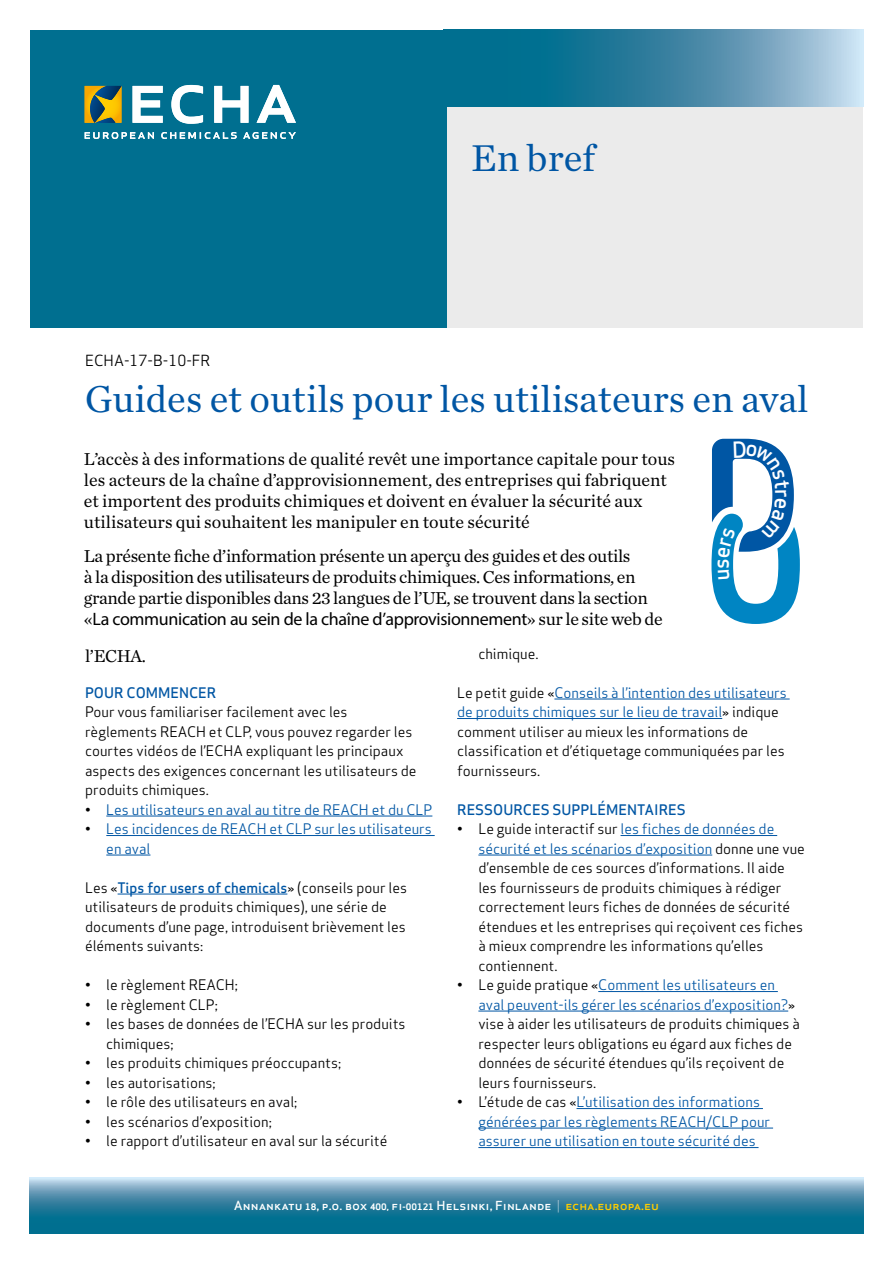
<style>
.page{position:relative;width:893px;height:1263px;background:#fff}
.page>*{position:absolute;margin:0;border:0;box-sizing:border-box;transform-origin:0 0}
.t1{font:39px "Chronicle Text G1";color:#0056a4}
.t2{font:500 21.9px "Apex Sans";color:#fff}
.t3{font:18px/21px "Chronicle Text G1";color:#000}
.t4{font:18px/21px "Chronicle Text G1";letter-spacing:-.02em;color:#000}
.t5{font:18px "Myriad Pro";letter-spacing:-.02em;color:#000}
.t6{font:15px "Apex Sans";color:#000}
.t7{font:14.25px/19.5px "Apex Sans";color:#000}
.t8{font:14.25px/19.5px "Apex Sans";color:#0056a4}
.t9{font:500 14.25px "Apex Sans";color:#0056a4}
.t10{font:500 12.15px "Apex Sans";color:#fff;scale:1.08 1}
.s1{font-family:"Chronicle Text G1"}
.s2{color:#0056a4}
.s3{color:#000}
.s4{font-weight:500;color:#0056a4}
.s5{font-weight:700;font-size:8.7px}
.s6{font-weight:700;font-size:8.25px}
.s7{font-weight:300}
.s8{color:#fc0}
</style>
<div class="page">
<svg style="left:30px;top:1178px;width:833px;height:55px;background:#3e8aa8"></svg>
<div style="left:446px;top:106px;width:417px;height:221px;background:#ebebeb"></div>
<div style="left:30px;top:30px;width:416px;height:297px;background:#006f90"></div>
<svg style="left:443px;top:30px;width:420px;height:76px;background:#408ba9"></svg>
<svg style="left:85px;top:132px;width:211px;height:7px"></svg>
<svg style="left:133px;top:85px;width:163px;height:39px"></svg>
<svg style="left:85px;top:86px;width:36px;height:37px"></svg>
<hr style="left:554px;top:699px;width:236px;height:1px;background:#0056a4">
<hr style="left:457px;top:718px;width:265px;height:1px;background:#0056a4">
<hr style="left:621px;top:835px;width:156px;height:1px;background:#0056a4">
<hr style="left:478px;top:855px;width:234px;height:1px;background:#0056a4">
<hr style="left:598px;top:991px;width:180px;height:1px;background:#0056a4">
<hr style="left:478px;top:1011px;width:310px;height:1px;background:#0056a4">
<hr style="left:576px;top:1108px;width:187px;height:1px;background:#0056a4">
<hr style="left:478px;top:1128px;width:295px;height:1px;background:#0056a4">
<hr style="left:478px;top:1147px;width:280px;height:1px;background:#0056a4">
<hr style="left:106px;top:816px;width:326px;height:1px;background:#0056a4">
<hr style="left:106px;top:835px;width:329px;height:1px;background:#0056a4">
<hr style="left:106px;top:855px;width:44px;height:1px;background:#0056a4">
<hr style="left:118px;top:894px;width:169px;height:1px;background:#0056a4">
<svg style="left:711px;top:439px;width:89px;height:185px"></svg>
<p class="t6" style="left:85px;top:348px;width:127px">ECHA-17-B-10-FR</p>
<h1 class="t1" style="left:471px;top:128px;width:126px">En bref</h1>
<h1 class="t1" style="left:85px;top:370px;width:725px">Guides et outils pour les utilisateurs en aval</h1>
<p class="t3" style="left:84px;top:447px;width:593px">L’accès à des informations de qualité revêt une importance capitale pour tous les acteurs de la chaîne d’approvisionnement, des entreprises qui fabriquent et importent des produits chimiques et doivent en évaluer la sécurité aux utilisateurs qui souhaitent les manipuler en toute sécurité</p>
<p class="t4" style="left:84px;top:544px;width:565px">La présente fiche d’information présente un aperçu des guides et des outils<br>à la disposition des utilisateurs de produits chimiques. Ces informations, en grande partie disponibles dans 23 langues de l’UE, se trouvent dans la section</p>
<p class="t5" style="left:84px;top:607px;width:580px"><span class="s1">«</span>La communication au sein de la chaîne d’approvisionnement<span class="s1">» sur le site web de</span></p>
<p class="t7" style="left:478px;top:642px;width:62px">chimique.</p>
<p class="t7" style="left:457px;top:681px;width:331px">Le petit guide «<span class="s2">Conseils à l’intention des utilisateurs de produits chimiques sur le lieu de travail</span>» indique comment utiliser au mieux les informations de classification et d’étiquetage communiquées par les fournisseurs.</p>
<p class="t9" style="left:457px;top:797px;width:230px">RESSOURCES SUPPLÉMENTAIRES</p>
<p class="t7" style="left:478px;top:818px;width:328px;text-indent:-21px">• Le guide interactif sur <span class="s2">les fiches de données de sécurité et les scénarios d’exposition</span> donne une vue d’ensemble de ces sources d’informations. Il aide les fournisseurs de produits chimiques à rédiger correctement leurs fiches de données de sécurité étendues et les entreprises qui reçoivent ces fiches à mieux comprendre les informations qu’elles contiennent.</p>
<p class="t7" style="left:478px;top:974px;width:323px;text-indent:-21px">• Le guide pratique «<span class="s2">Comment les utilisateurs en aval peuvent-ils gérer les scénarios d’exposition?</span>» vise à aider les utilisateurs de produits chimiques à respecter leurs obligations eu égard aux fiches de données de sécurité étendues qu’ils reçoivent de leurs fournisseurs.</p>
<p class="t8" style="left:478px;top:1091px;width:293px;text-indent:-21px"><span class="s3">• L’étude de cas «</span>L’utilisation des informations générées par les règlements REACH/CLP pour assurer une utilisation en toute sécurité des</p>
<h2 class="t2" style="left:701px;top:569px;width:12px;rotate:-90deg">s</h2>
<p class="t3" style="left:85px;top:645px;width:63px">l’ECHA.</p>
<p class="t9" style="left:85px;top:680px;width:133px">POUR COMMENCER</p>
<p class="t7" style="left:85px;top:701px;width:333px">Pour vous familiariser facilement avec les règlements REACH et CLP, vous pouvez regarder les courtes vidéos de l’ECHA expliquant les principaux aspects des exigences concernant les utilisateurs de produits chimiques.</p>
<p class="t8" style="left:85px;top:798px;width:349px"><span class="s3">•</span> Les utilisateurs en aval au titre de REACH et du CLP</p>
<p class="t8" style="left:106px;top:818px;width:327px;text-indent:-21px"><span class="s3">•</span> Les incidences de REACH et CLP sur les utilisateurs en aval</p>
<p class="t7" style="left:85px;top:876px;width:323px">Les «<span class="s4">Tips for users of chemicals</span>» (conseils pour les utilisateurs de produits chimiques), une série de documents d’une page, introduisent brièvement les éléments suivants:</p>
<p class="t7" style="left:85px;top:974px;width:154px">• le règlement REACH;</p>
<p class="t7" style="left:85px;top:993px;width:134px">• le règlement CLP;</p>
<p class="t7" style="left:106px;top:1013px;width:301px;text-indent:-21px">• les bases de données de l’ECHA sur les produits chimiques;</p>
<p class="t7" style="left:85px;top:1052px;width:258px">• les produits chimiques préoccupants;</p>
<p class="t7" style="left:85px;top:1071px;width:132px">• les autorisations;</p>
<p class="t7" style="left:85px;top:1091px;width:214px">• le rôle des utilisateurs en aval;</p>
<p class="t7" style="left:85px;top:1110px;width:188px">• les scénarios d’exposition;</p>
<p class="t7" style="left:85px;top:1130px;width:304px">• le rapport d’utilisateur en aval sur la sécurité</p>
<p class="t10" style="left:234px;top:1195px;width:395px">Annankatu <span class="s5">18</span>, p.o. box <span class="s5">400,</span> fi<span class="s6">-</span><span class="s5">00121</span> Helsinki, Finlande <span class="s7">|</span> <span class="s8">echa.europa.eu</span></p>
</div>
